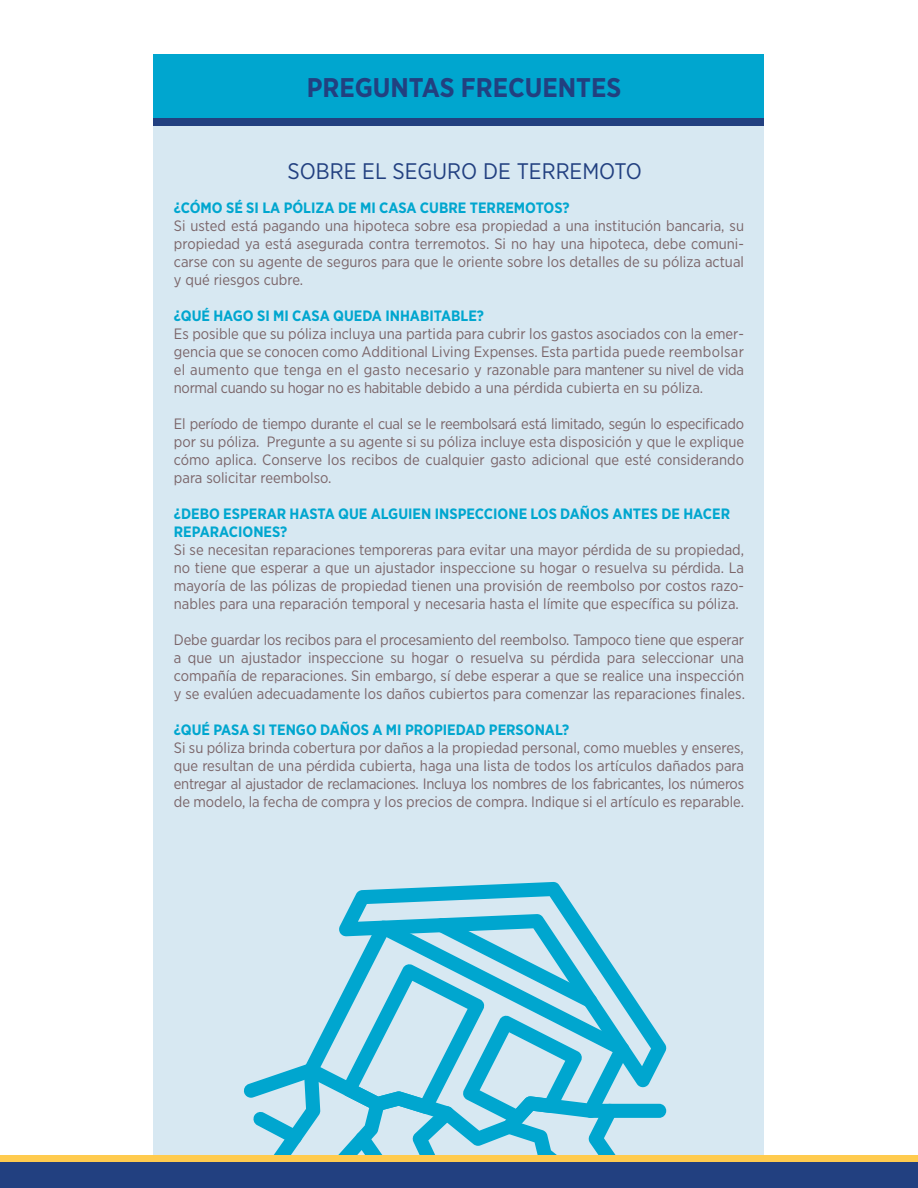
<style>
.page{position:relative;width:918px;height:1188px;background:#fff}
.page>*{position:absolute;margin:0;border:0;box-sizing:border-box;transform-origin:0 0}
.t1{font:700 27px "Gotham Narrow";color:#224080}
.t2{font:22.5px "Gotham Narrow";color:#224080}
.t3{font:15px/18px "Gotham Narrow";color:#7b6569;text-align:justify}
.t4{font:700 15px/18px "Gotham Narrow";color:#00a6cf}
</style>
<div class="page">
<div style="left:153px;top:113px;width:610px;height:1062px;background:#d7e8f2"></div>
<div style="left:153px;top:54px;width:611px;height:67px;background:#00a6cf"></div>
<svg style="left:344px;top:882px;width:323px;height:205px"></svg>
<div style="left:584px;top:1104px;width:82px;height:14px;background:#00a6cf;border-radius:7px"></div>
<svg style="left:244px;top:917px;width:385px;height:238px"></svg>
<div style="left:153px;top:118px;width:610px;height:8px;background:#224080"></div>
<div style="left:0;top:1159px;width:918px;height:29px;background:#224080"></div>
<div style="left:0;top:1155px;width:918px;height:7px;background:#ffcb4e"></div>
<h1 class="t1" style="left:307px;top:70px;width:316px">PREGUNTAS FRECUENTES</h1>
<h2 class="t2" style="left:287px;top:157px;width:356px">SOBRE EL SEGURO DE TERREMOTO</h2>
<p class="t4" style="left:174px;top:198px;width:397px">¿CÓMO SÉ SI LA PÓLIZA DE MI CASA CUBRE TERREMOTOS?</p>
<p class="t3" style="left:174px;top:216px;width:572px">Si usted está pagando una hipoteca sobre esa propiedad a una institución bancaria, su propiedad ya está asegurada contra terremotos. Si no hay una hipoteca, debe comuni&shy;carse con su agente de seguros para que le oriente sobre los detalles de su póliza actual y qué riesgos cubre.</p>
<p class="t4" style="left:174px;top:306px;width:312px">¿QUÉ HAGO SI MI CASA QUEDA INHABITABLE?</p>
<p class="t3" style="left:174px;top:324px;width:572px">Es posible que su póliza incluya una partida para cubrir los gastos asociados con la emer&shy;gencia que se conocen como Additional Living Expenses. Esta partida puede reembolsar el aumento que tenga en el gasto necesario y razonable para mantener su nivel de vida normal cuando su hogar no es habitable debido a una pérdida cubierta en su póliza.</p>
<p class="t3" style="left:174px;top:414px;width:572px">El período de tiempo durante el cual se le reembolsará está limitado, según lo especificado por su póliza. Pregunte a su agente si su póliza incluye esta disposición y que le explique cómo aplica. Conserve los recibos de cualquier gasto adicional que esté considerando para solicitar reembolso.</p>
<p class="t4" style="left:174px;top:504px;width:558px">¿DEBO ESPERAR HASTA QUE ALGUIEN INSPECCIONE LOS DAÑOS ANTES DE HACER<br>REPARACIONES?</p>
<p class="t3" style="left:174px;top:540px;width:572px">Si se necesitan reparaciones temporeras para evitar una mayor pérdida de su propiedad, no tiene que esperar a que un ajustador inspeccione su hogar o resuelva su pérdida. La mayoría de las pólizas de propiedad tienen una provisión de reembolso por costos razo&shy;nables para una reparación temporal y necesaria hasta el límite que específica su póliza.</p>
<p class="t3" style="left:174px;top:630px;width:573px">Debe guardar los recibos para el procesamiento del reembolso. Tampoco tiene que esperar a que un ajustador inspeccione su hogar o resuelva su pérdida para seleccionar una compañía de reparaciones. Sin embargo, sí debe esperar a que se realice una inspección y se evalúen adecuadamente los daños cubiertos para comenzar las reparaciones finales.</p>
<p class="t4" style="left:174px;top:720px;width:397px">¿QUÉ PASA SI TENGO DAÑOS A MI PROPIEDAD PERSONAL?</p>
<p class="t3" style="left:174px;top:738px;width:572px">Si su póliza brinda cobertura por daños a la propiedad personal, como muebles y enseres, que resultan de una pérdida cubierta, haga una lista de todos los artículos dañados para entregar al ajustador de reclamaciones. Incluya los nombres de los fabricantes, los números de modelo, la fecha de compra y los precios de compra. Indique si el artículo es reparable.</p>
</div>
